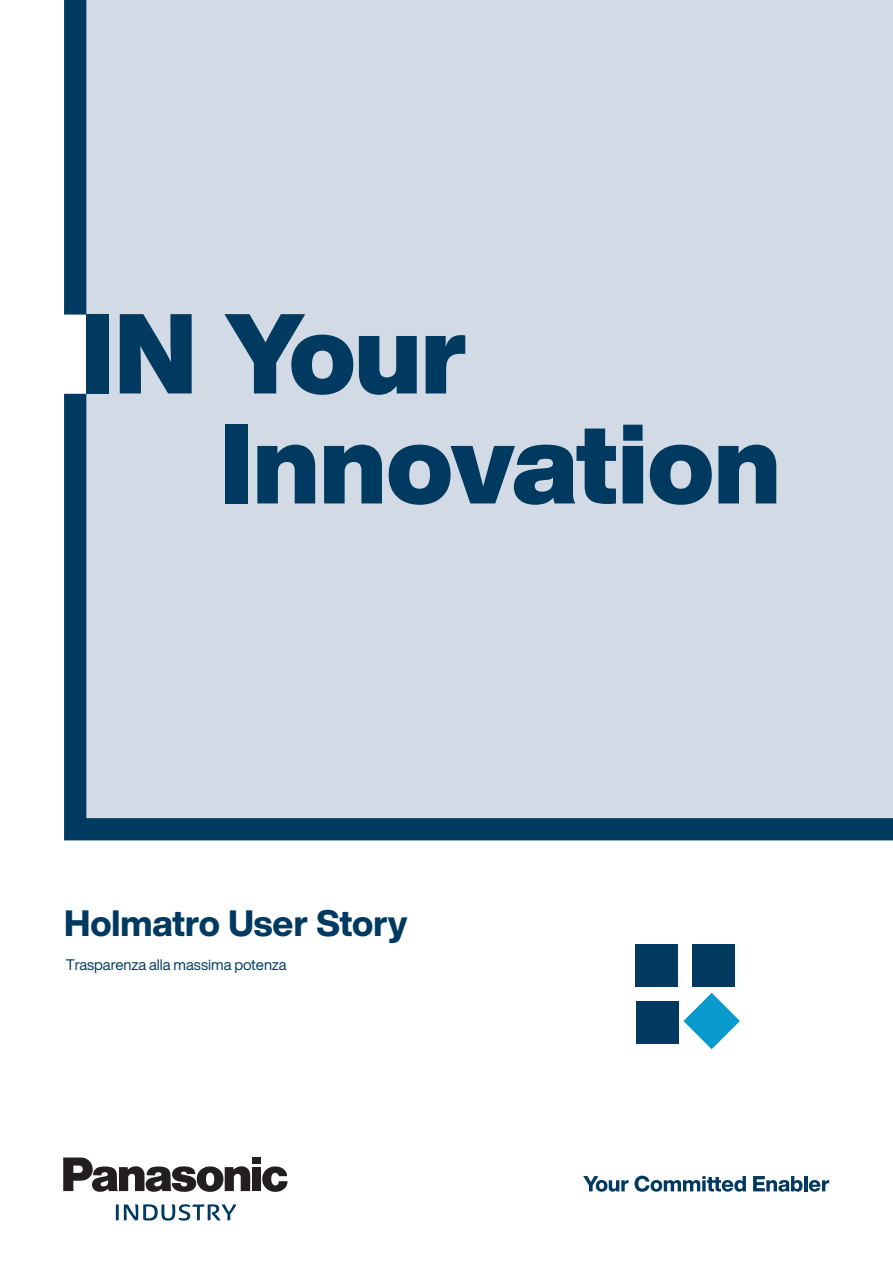
<style>
.page{position:relative;width:893px;height:1263px;background:#fff}
.page>*{position:absolute;margin:0;border:0;box-sizing:border-box;transform-origin:0 0}
.t1{font:900 111.45px "Helvetica Now Display";color:#003a61}
.t2{font:800 36px "Helvetica Now Display";color:#003a61}
.t3{font:15px "Helvetica Now Display";color:#003a61}
</style>
<div class="page">
<svg style="left:262px;top:1166px;width:26px;height:26px"></svg>
<div style="left:252px;top:1157px;width:9px;height:7px;background:#231f20"></div>
<div style="left:252px;top:1167px;width:9px;height:24px;background:#231f20"></div>
<svg style="left:63px;top:1157px;width:187px;height:35px"></svg>
<svg style="left:116px;top:1204px;width:120px;height:16px"></svg>
<svg style="left:583px;top:1176px;width:45px;height:16px"></svg>
<svg style="left:634px;top:1176px;width:112px;height:16px"></svg>
<svg style="left:753px;top:1176px;width:49px;height:16px"></svg>
<hr style="left:804px;top:1176px;width:3px;height:15px;background:#003a61">
<svg style="left:809px;top:1180px;width:20px;height:12px"></svg>
<div style="left:64px;top:0;width:829px;height:840px;background:#d2dbe5"></div>
<div style="left:636px;top:945px;width:42px;height:42px;background:#003a61"></div>
<div style="left:636px;top:1001px;width:42px;height:42px;background:#003a61"></div>
<svg style="left:683px;top:993px;width:57px;height:56px"></svg>
<div style="left:692px;top:945px;width:42px;height:42px;background:#003a61"></div>
<p class="t1" style="left:81px;top:278px;width:388px">IN Your</p>
<p class="t1" style="left:219px;top:388px;width:563px">Innovation</p>
<p class="t2" style="left:64px;top:898px;width:345px">Holmatro User Story</p>
<p class="t3" style="left:66px;top:954px;width:222px">Trasparenza alla massima potenza</p>
</div>
